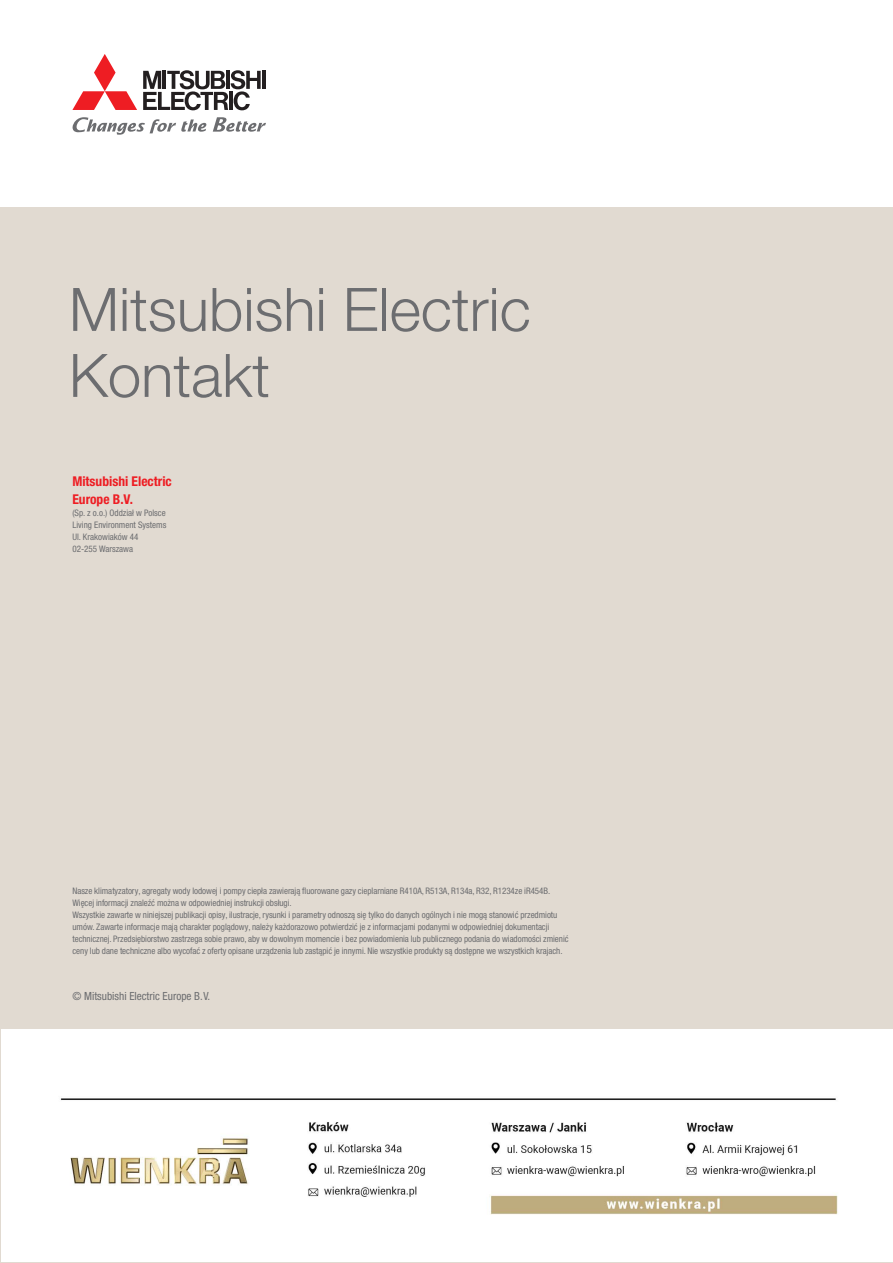
<style>
.page{position:relative;width:893px;height:1263px;background:#fff}
.page>*{position:absolute;margin:0;border:0;box-sizing:border-box;transform-origin:0 0}
.t1{font:300 60px/66px "Helvetica Neue LT Pro";color:#6c6d70}
.t2{font:700 condensed 13.5px/18px "Helvetica Neue LT Pro";color:#ee1d23}
.t3{font:condensed 11.25px "Helvetica Neue LT Pro";color:#6c6d70}
.t4{font:condensed 9px/12px "Helvetica Neue LT Pro";letter-spacing:-.005em;color:#6c6d70}
</style>
<div class="page">
<div style="left:0;top:207px;width:893px;height:1056px;background:#e1dad1"></div>
<svg style="left:213px;top:117px;width:53px;height:15px"></svg>
<svg style="left:72px;top:117px;width:134px;height:18px"></svg>
<svg style="left:72px;top:54px;width:65px;height:56px"></svg>
<hr style="left:262px;top:71px;width:4px;height:18px;background:#231f20">
<svg style="left:143px;top:70px;width:118px;height:40px"></svg>
<img style="left:1px;top:1030px;width:892px;height:232px">
<h1 class="t1" style="left:69px;top:275px;width:463px">Mitsubishi Electric<br>Kontakt</h1>
<h2 class="t2" style="left:72px;top:472px;width:101px">Mitsubishi Electric<br>Europe B.V.</h2>
<p class="t4" style="left:72px;top:507px;width:95px">(Sp. z o.o.) Oddział w Polsce<br>Living Environment Systems<br>Ul. Krakowiaków 44<br>02-255 Warszawa</p>
<p class="t4" style="left:72px;top:884px;width:498px">Nasze klimatyzatory, agregaty wody lodowej i pompy ciepła zawierają fluorowane gazy cieplarniane R410A, R513A, R134a, R32, R1234ze iR454B.<br>Więcej informacji znaleźć można w odpowiedniej instrukcji obsługi.<br>Wszystkie zawarte w niniejszej publikacji opisy, ilustracje, rysunki i parametry odnoszą się tylko do danych ogólnych i nie mogą stanowić przedmiotu umów. Zawarte informacje mają charakter poglądowy, należy każdorazowo potwierdzić je z informacjami podanymi w odpowiedniej dokumentacji technicznej. Przedsiębiorstwo zastrzega sobie prawo, aby w dowolnym momencie i bez powiadomienia lub publicznego podania do wiadomości zmienić ceny lub dane techniczne albo wycofać z oferty opisane urządzenia lub zastąpić je innymi. Nie wszystkie produkty są dostępne we wszystkich krajach.</p>
<p class="t3" style="left:72px;top:989px;width:139px">© Mitsubishi Electric Europe B.V.</p>
</div>
